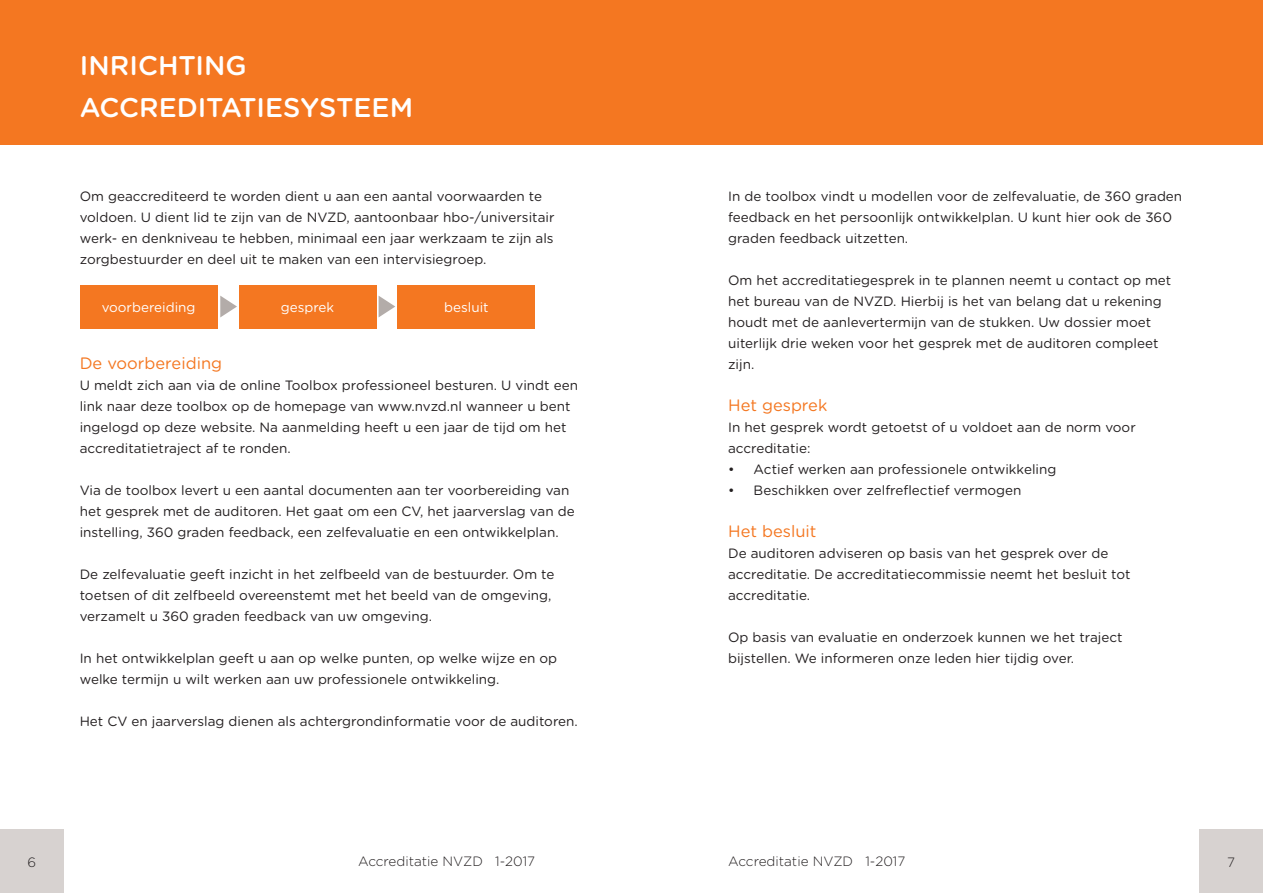
<style>
.page{position:relative;width:1263px;height:893px;background:#fff}
.page>*{position:absolute;margin:0;border:0;box-sizing:border-box;transform-origin:0 0}
.t1{font:500 27px/42px "Gotham Rounded";color:#fff}
.t2{font:16.5px "Gotham Rounded";color:#f47721}
.t3{font:13.5px/21px "Gotham Rounded";color:#231f20}
.t4{font:300 13.5px "Gotham Rounded";color:#231f20}
.t5{font:13.5px "Gotham Rounded";color:#fff}
</style>
<div class="page">
<div style="left:1199px;top:829px;width:64px;height:64px;background:#d7d2d0"></div>
<div style="left:0;top:829px;width:64px;height:64px;background:#d7d2d0"></div>
<div style="left:0;top:0;width:1263px;height:145px;background:#f47721"></div>
<div style="left:80px;top:285px;width:137px;height:43px;background:#f47721"></div>
<div style="left:239px;top:285px;width:137px;height:43px;background:#f47721"></div>
<div style="left:397px;top:285px;width:138px;height:43px;background:#f47721"></div>
<svg style="left:220px;top:296px;width:17px;height:21px"></svg>
<svg style="left:379px;top:296px;width:16px;height:21px"></svg>
<p class="t1" style="left:80px;top:43px;width:335px">INRICHTING<br>ACCREDITATIESYSTEEM</p>
<p class="t3" style="left:80px;top:185px;width:476px">Om geaccrediteerd te worden dient u aan een aantal voorwaarden te voldoen. U dient lid te zijn van de NVZD, aantoonbaar hbo-/universitair werk- en denkniveau te hebben, minimaal een jaar werkzaam te zijn als zorgbestuurder en deel uit te maken van een intervisiegroep.</p>
<p class="t5" style="left:102px;top:298px;width:95px">voorbereiding</p>
<p class="t5" style="left:281px;top:298px;width:55px">gesprek</p>
<p class="t5" style="left:444px;top:298px;width:46px">besluit</p>
<p class="t2" style="left:80px;top:352px;width:144px">De voorbereiding</p>
<p class="t3" style="left:80px;top:374px;width:500px">U meldt zich aan via de online Toolbox professioneel besturen. U vindt een link naar deze toolbox op de homepage van www.nvzd.nl wanneer u bent ingelogd op deze website. Na aanmelding heeft u een jaar de tijd om het accreditatietraject af te ronden.</p>
<p class="t3" style="left:80px;top:479px;width:496px">Via de toolbox levert u een aantal documenten aan ter voorbereiding van het gesprek met de auditoren. Het gaat om een CV, het jaarverslag van de instelling, 360 graden feedback, een zelfevaluatie en een ontwikkelplan.</p>
<p class="t3" style="left:80px;top:563px;width:476px">De zelfevaluatie geeft inzicht in het zelfbeeld van de bestuurder. Om te toetsen of dit zelfbeeld overeenstemt met het beeld van de omgeving, verzamelt u 360 graden feedback van uw omgeving.</p>
<p class="t3" style="left:80px;top:647px;width:479px">In het ontwikkelplan geeft u aan op welke punten, op welke wijze en op welke termijn u wilt werken aan uw professionele ontwikkeling.</p>
<p class="t3" style="left:80px;top:710px;width:500px">Het CV en jaarverslag dienen als achtergrondinformatie voor de auditoren.</p>
<p class="t3" style="left:728px;top:185px;width:456px">In de toolbox vindt u modellen voor de zelfevaluatie, de 360 graden feedback en het persoonlijk ontwikkelplan. U kunt hier ook de 360 graden feedback uitzetten.</p>
<p class="t3" style="left:728px;top:269px;width:445px">Om het accreditatiegesprek in te plannen neemt u contact op met het bureau van de NVZD. Hierbij is het van belang dat u rekening houdt met de aanlevertermijn van de stukken. Uw dossier moet uiterlijk drie weken voor het gesprek met de auditoren compleet zijn.</p>
<p class="t2" style="left:728px;top:394px;width:101px">Het gesprek</p>
<p class="t3" style="left:728px;top:416px;width:409px">In het gesprek wordt getoetst of u voldoet aan de norm voor accreditatie:</p>
<p class="t3" style="left:728px;top:458px;width:330px">• Actief werken aan professionele ontwikkeling</p>
<p class="t3" style="left:728px;top:479px;width:295px">• Beschikken over zelfreflectief vermogen</p>
<p class="t2" style="left:728px;top:520px;width:90px">Het besluit</p>
<p class="t3" style="left:728px;top:542px;width:404px">De auditoren adviseren op basis van het gesprek over de accreditatie. De accreditatiecommissie neemt het besluit tot accreditatie.</p>
<p class="t3" style="left:728px;top:626px;width:396px">Op basis van evaluatie en onderzoek kunnen we het traject bijstellen. We informeren onze leden hier tijdig over.</p>
<p class="t4" style="left:28px;top:853px;width:10px">6</p>
<p class="t4" style="left:358px;top:852px;width:179px">Accreditatie NVZD 1-2017</p>
<p class="t4" style="left:728px;top:852px;width:179px">Accreditatie NVZD 1-2017</p>
<p class="t4" style="left:1227px;top:853px;width:9px">7</p>
</div>
